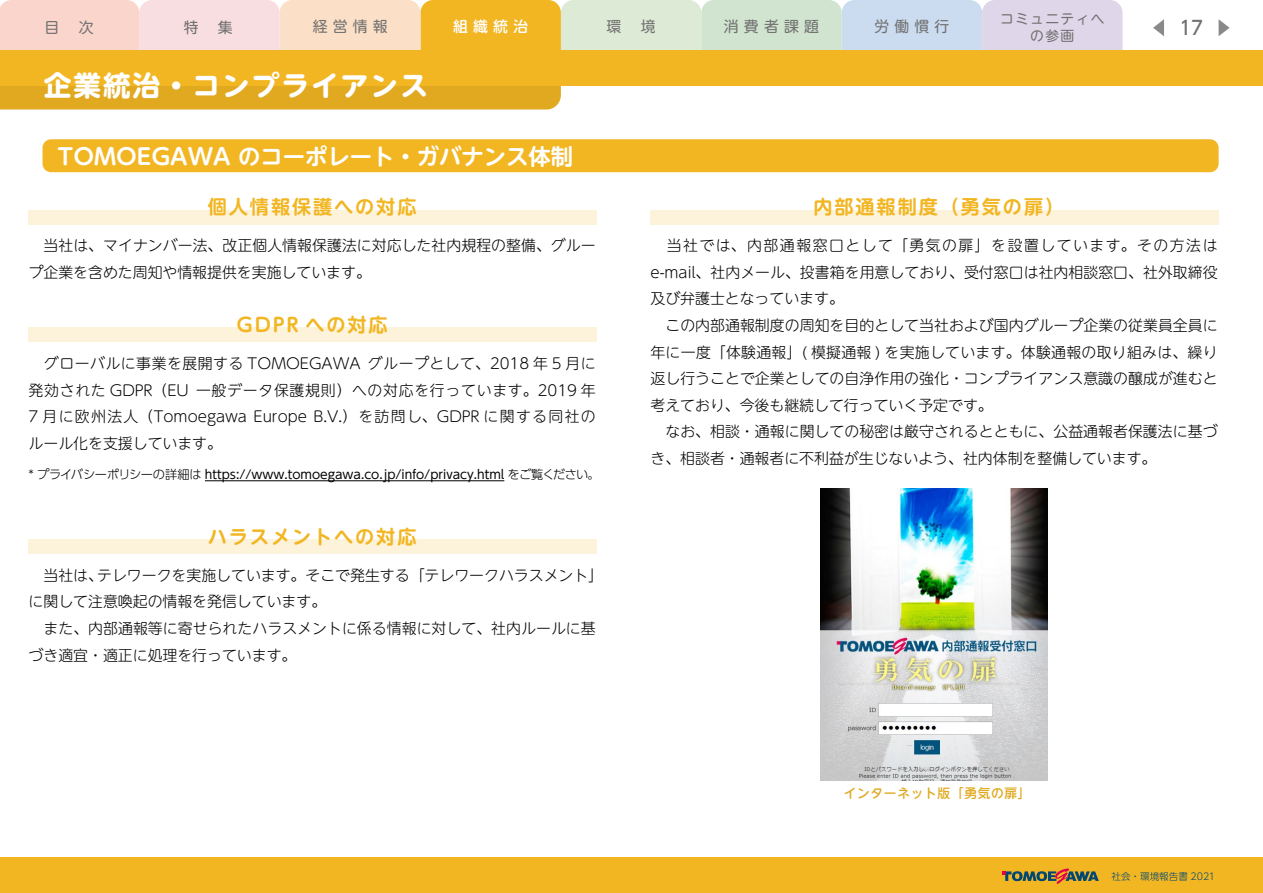
<style>
.page{position:relative;width:1263px;height:893px;background:#fff}
.page>*{position:absolute;margin:0;border:0;box-sizing:border-box;transform-origin:0 0}
.t1{font:700 27.6px "UD Shin M Go Pr 6 N";letter-spacing:.075em;color:#fff}
.t2{font:700 22.35px "UD Shin M Go Pr 6 N De";color:#fff}
.t3{font:700 19.2px "UD Shin M Go Pr 6 N De";letter-spacing:.1em;color:#f2b623}
.t4{font:500 19.2px "UD Shin Go NT Pr 6 N";color:#727171;scale:.9 1}
.t5{font:300 14.85px/26.5px "UD Shin M Go Pr 6 N";letter-spacing:.005em;color:#000}
.t6{font:300 14.85px/26.5px "UD Shin M Go Pr 6 N";letter-spacing:.035em;color:#000}
.t7{font:14.85px "UD Shin M Go Pr 6 N";letter-spacing:.35em;color:#727171}
.t8{font:500 14.85px "UD Shin M Go Pr 6 N";color:#fff}
.t9{font:13.8px "UD Shin M Go Pr 6 N";letter-spacing:.1em;color:#727171}
.t10{font:500 12.75px "UD Shin M Go Pr 6 N";letter-spacing:.05em;color:#e0a920}
.t11{font:12.15px "UD Shin Go Pr 6 N";color:#000}
.t12{font:300 9.6px "UD Shin Go Pr 6 N";color:#004873}
.s1{font-weight:300}
</style>
<div class="page">
<svg style="left:1218px;top:19px;width:11px;height:17px"></svg>
<svg style="left:1153px;top:19px;width:11px;height:17px"></svg>
<svg style="left:0;top:0;width:1122px;height:50px;background:#e7d9c2"></svg>
<div style="left:0;top:858px;width:1263px;height:35px;background:#f2b623"></div>
<div style="left:0;top:86px;width:561px;height:23px;background:#e0a920"></div>
<div style="left:0;top:50px;width:1263px;height:36px;background:#f2b623"></div>
<svg style="left:1002px;top:868px;width:97px;height:16px"></svg>
<div style="left:43px;top:139px;width:1175px;height:33px;background:#f2b623;border-radius:9px"></div>
<img style="left:821px;top:489px;width:226px;height:292px">
<div style="left:29px;top:210px;width:568px;height:15px;background:#fdf2da"></div>
<div style="left:650px;top:210px;width:568px;height:15px;background:#fdf2da"></div>
<div style="left:29px;top:539px;width:568px;height:15px;background:#fdf2da"></div>
<div style="left:29px;top:328px;width:568px;height:14px;background:#fdf2da"></div>
<hr style="left:205px;top:480px;width:299px;height:1px;background:#000">
<p class="t7" style="left:45px;top:15px;width:16px">目</p>
<p class="t7" style="left:79px;top:15px;width:16px">次</p>
<p class="t7" style="left:874px;top:14px;width:77px">労働慣行</p>
<p class="t7" style="left:313px;top:14px;width:77px">経営情報</p>
<p class="t8" style="left:453px;top:14px;width:77px">組織統治</p>
<p class="t7" style="left:724px;top:14px;width:97px">消費者課題</p>
<p class="t7" style="left:606px;top:14px;width:16px">環</p>
<p class="t7" style="left:641px;top:14px;width:16px">境</p>
<p class="t7" style="left:184px;top:15px;width:16px">特</p>
<p class="t7" style="left:218px;top:15px;width:16px">集</p>
<p class="t9" style="left:1000px;top:7px;width:106px">コミュニティへ</p>
<p class="t9" style="left:1030px;top:24px;width:46px">の参画</p>
<p class="t4" style="left:1180px;top:12px;width:27px">17</p>
<h1 class="t1" style="left:44px;top:62px;width:386px">企業統治・コンプライアンス</h1>
<h2 class="t2" style="left:58px;top:137px;width:517px">TOMOEGAWA のコーポレート・ガバナンス体制</h2>
<p class="t3" style="left:813px;top:190px;width:252px">内部通報制度（勇気の扉(</p>
<p class="t3" style="left:208px;top:190px;width:210px">個人情報保護への対応</p>
<p class="t5" style="left:29px;top:231px;width:569px">　当社は、マイナンバー法、改正個人情報保護法に対応した社内規程の整備、グループ企業を含めた周知や情報提供を実施しています。</p>
<p class="t5" style="left:650px;top:231px;width:569px">　当社では、内部通報窓口として「勇気の扉」を設置しています。その方法はe-mail、社内メール、投書箱を用意しており、受付窓口は社内相談窓口、社外取締役及び弁護士となっています。<br>　この内部通報制度の周知を目的として当社および国内グループ企業の従業員全員に年に一度「体験通報」( 模擬通報 ) を実施しています。体験通報の取り組みは、繰り返し行うことで企業としての自浄作用の強化・コンプライアンス意識の醸成が進むと考えており、今後も継続して行っていく予定です。<br>　なお、相談・通報に関しての秘密は厳守されるとともに、公益通報者保護法に基づき、相談者・通報者に不利益が生じないよう、社内体制を整備しています。</p>
<p class="t3" style="left:237px;top:308px;width:153px">GDPR への対応</p>
<p class="t6" style="left:368px;top:349px;width:229px">グループとして、2018 年 5 月に</p>
<p class="t6" style="left:196px;top:349px;width:401px;text-indent:-167px">　グローバルに事業を展開する TOMOEGAWA<br>一般データ保護規則）への対応を行っています。2019 年</p>
<p class="t5" style="left:29px;top:376px;width:569px">発効された GDPR（EU<br>7 月に欧州法人（Tomoegawa Europe B V. ）. を訪問し、GDPR に関する同社のルール化を支援しています。</p>
<p class="t11" style="left:29px;top:465px;width:573px"><span class="s1">* プライバシーポリシーの詳細は</span> https://www.tomoegawa.co.jp/info/privacy.html <span class="s1">をご覧ください。</span></p>
<p class="t3" style="left:208px;top:520px;width:210px">ハラスメントへの対応</p>
<p class="t5" style="left:97px;top:561px;width:507px">テレワークを実施しています。そこで発生する「テレワークハラスメント「</p>
<p class="t5" style="left:29px;top:561px;width:569px">　当社は、<br>に関して注意喚起の情報を発信しています。<br>　また、内部通報等に寄せられたハラスメントに係る情報に対して、社内ルールに基づき適宜・適正に処理を行っています。</p>
<p class="t10" style="left:844px;top:782px;width:188px">インターネット版「勇気の扉「</p>
<p class="t12" style="left:1111px;top:868px;width:105px">社会・環境報告書 2021</p>
</div>
